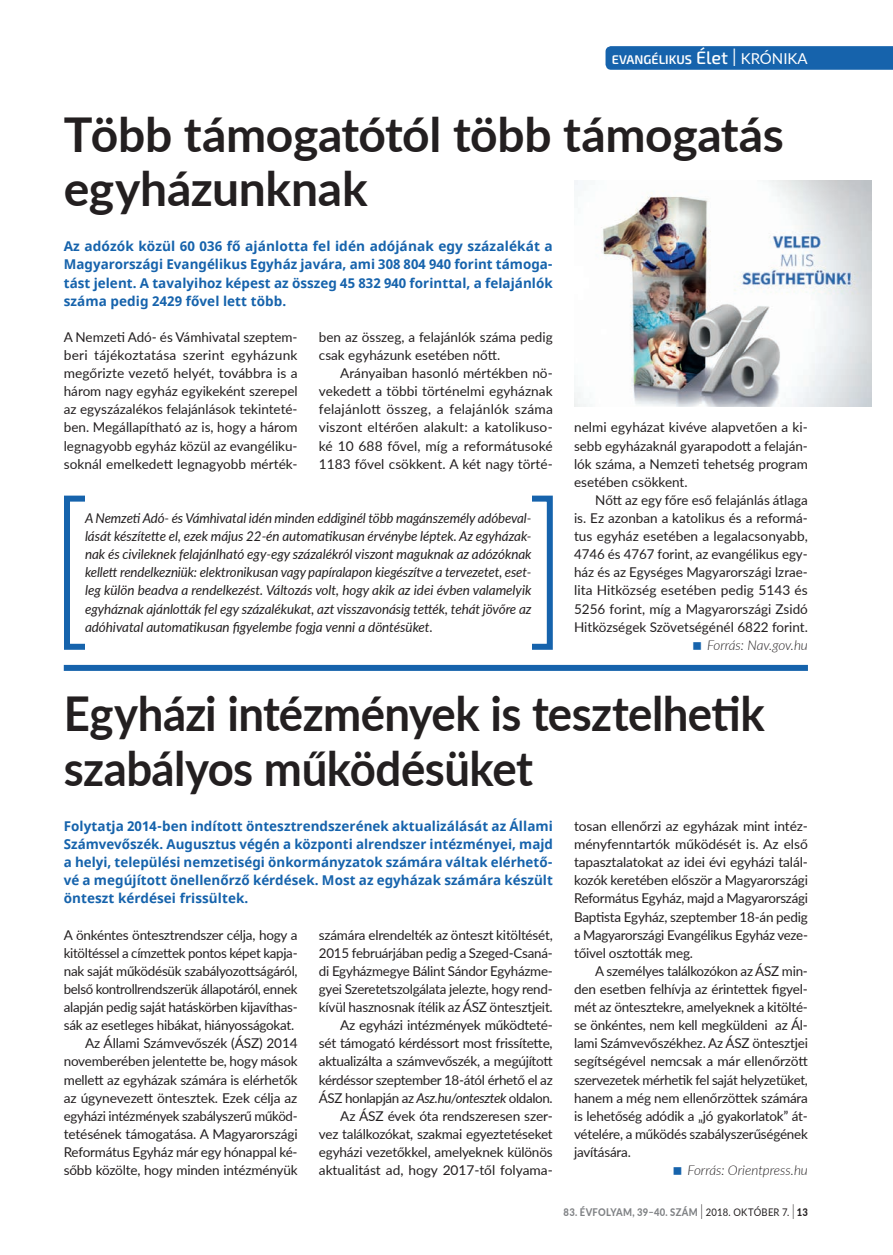
<style>
.page{position:relative;width:893px;height:1255px;background:#fff}
.page>*{position:absolute;margin:0;border:0;box-sizing:border-box;transform-origin:0 0}
.t1{font:700 48px/54.3px "Lato";letter-spacing:-.01em;color:#231f20;scale:.95 1}
.t2{font:700 48px/54.3px "Lato";letter-spacing:-.01em;color:#231f20}
.t3{font:13.5px/18.1px "Lato";letter-spacing:-.015em;color:#231f20;text-align:justify}
.t4{font:700 13.5px/18.1px "Noto Sans";letter-spacing:.005em;color:#1663ac;text-align:justify}
.t5{font:italic 13.5px/18.1px "Lato";letter-spacing:-.005em;color:#231f20;text-align:justify}
.t6{font:italic 300 13.5px "Lato";color:#231f20}
.t7{font:600 12.6px "Exo 2";color:#fff}
.t8{font:800 10.5px "Lato";letter-spacing:.03em;color:#808285;scale:.9 1}
.s1{font-weight:500;font-size:18px}
.s2{font-weight:300;font-size:25.2px}
.s3{font-family:"Lato";font-weight:400;font-size:15px}
.s4{font-style:italic}
.s5{font-weight:300;font-size:21px;color:#231f20}
.s6{font-weight:400;color:#231f20}
.s7{color:#231f20}
</style>
<div class="page">
<svg style="left:605px;top:46px;width:288px;height:24px;background:#1a66ad"></svg>
<img style="left:575px;top:181px;width:297px;height:226px">
<div style="left:64px;top:665px;width:744px;height:6px;background:#1663ac"></div>
<div style="left:64px;top:495px;width:489px;height:154px;border:6px solid #1663ac"></div>
<div style="left:85px;top:490px;width:446px;height:164px;background:#fff"></div>
<p class="t7" style="left:612px;top:52px;width:197px">EVANGÉLIKUS <span class="s1">Élet</span> <span class="s2">I</span> <span class="s3">KRÓNIKA</span></p>
<h1 class="t2" style="left:64px;top:105px;width:722px">Több támogatótól több támogatás egyházunknak</h1>
<p class="t4" style="left:64px;top:238px;width:490px">Az adózók közül 60 036 fő ajánlotta fel idén adójának egy százalékát a Magyarországi Evangélikus Egyház javára, ami 308 804 940 forint támoga&shy;tást jelent. A tavalyihoz képest az összeg 45 832 940 forinttal, a felajánlók száma pedig 2429 fővel lett több.</p>
<p class="t3" style="left:64px;top:327px;width:235px">A Nemzeti Adó- és Vámhivatal szeptem&shy;beri tájékoztatása szerint egyházunk megőrizte vezető helyét, továbbra is a három nagy egyház egyikeként szerepel az egyszázalékos felajánlások tekinteté&shy;ben. Megállapítható az is, hogy a három legnagyobb egyház közül az evangéliku&shy;soknál emelkedett legnagyobb mérték-</p>
<p class="t3" style="left:319px;top:327px;width:235px">ben az összeg, a felajánlók száma pedig csak egyházunk esetében nőtt.</p>
<p class="t3" style="left:319px;top:363px;width:235px;text-indent:21px">Arányaiban hasonló mértékben nö&shy;vekedett a többi történelmi egyháznak felajánlott összeg, a felajánlók száma viszont eltérően alakult: a katolikuso&shy;ké 10 688 fővel, míg a reformátusoké 1183 fővel csökkent. A két nagy törté-</p>
<p class="t5" style="left:85px;top:508px;width:448px">A Nemzeti Adó- és Vámhivatal idén minden eddiginél több magánszemély adóbeval&shy;lását készítette el, ezek május 22-én automatikusan érvénybe léptek. Az egyházak&shy;nak és civileknek felajánlható egy-egy százalékról viszont maguknak az adózóknak kellett rendelkezniük: elektronikusan vagy papíralapon kiegészítve a tervezetet, eset&shy;leg külön beadva a rendelkezést. Változás volt, hogy akik az idei évben valamelyik egyháznak ajánlották fel egy százalékukat, azt visszavonásig tették, tehát jövőre az adóhivatal automatikusan figyelembe fogja venni a döntésüket.</p>
<p class="t3" style="left:574px;top:418px;width:235px">nelmi egyházat kivéve alapvetően a ki&shy;sebb egyházaknál gyarapodott a felaján&shy;lók száma, a Nemzeti tehetség program esetében csökkent.</p>
<p class="t3" style="left:574px;top:490px;width:235px;text-align:left;text-indent:21px">Nőtt az egy főre eső felajánlás átlaga is. Ez azonban a katolikus és a reformá&shy;tus egyház esetében a legalacsonyabb, 4746 és 4767 forint, az evangélikus egy&shy;ház és az Egységes Magyarországi Izrae&shy;lita Hitközség esetében pedig 5143 és 5256 forint, míg a Magyarországi Zsidó Hitközségek Szövetségénél 6822 forint.</p>
<p class="t6" style="left:707px;top:635px;width:102px">Forrás: Nav.gov.hu</p>
<h1 class="t1" style="left:64px;top:684px;width:739px">Egyházi intézmények is tesztelhetik szabályos működésüket</h1>
<p class="t4" style="left:64px;top:817px;width:491px">Folytatja 2014-ben indított öntesztrendszerének aktualizálását az Állami Számvevőszék. Augusztus végén a központi alrendszer intézményei, majd a helyi, települési nemzetiségi önkormányzatok számára váltak elérhető&shy;vé a megújított önellenőrző kérdések. Most az egyházak számára készült önteszt kérdései frissültek.</p>
<p class="t3" style="left:64px;top:925px;width:235px;text-align:right">A önkéntes öntesztrendszer célja, hogy a kitöltéssel a címzettek pontos képet kapja&shy;nak saját működésük szabályozottságáról, belső kontrollrendszerük állapotáról, ennek alapján pedig saját hatáskörben kijavíthas&shy;sák az esetleges hibákat, hiányosságokat.<br>Az Állami Számvevőszék (ÁSZ) 2014 novemberében jelentette be, hogy mások mellett az egyházak számára is elérhetők az úgynevezett öntesztek. Ezek célja az egyházi intézmények szabályszerű működ&shy;tetésének támogatása. A Magyarországi Református Egyház már egy hónappal ké&shy;sőbb közölte, hogy minden intézményük</p>
<p class="t3" style="left:319px;top:925px;width:235px;text-align:right">számára elrendelték az önteszt kitöltését, 2015 februárjában pedig a Szeged-Csaná&shy;di Egyházmegye Bálint Sándor Egyházme&shy;gyei Szeretetszolgálata jelezte, hogy rend&shy;kívül hasznosnak ítélik az ÁSZ öntesztjeit.<br>Az egyházi intézmények működteté-<br>sét támogató kérdéssort most frissítette, aktualizálta a számvevőszék, a megújított kérdéssor szeptember 18-ától érhető el az ÁSZ honlapján az <span class="s4">Asz.hu/ontesztek</span> oldalon.<br>Az ÁSZ évek óta rendszeresen szer&shy;vez találkozókat, szakmai egyeztetéseket egyházi vezetőkkel, amelyeknek különös aktualitást ad, hogy 2017-től folyama-</p>
<p class="t3" style="left:574px;top:816px;width:235px">tosan ellenőrzi az egyházak mint intéz&shy;ményfenntartók működését is. Az első tapasztalatokat az idei évi egyházi talál&shy;kozók keretében először a Magyarországi Református Egyház, majd a Magyarországi Baptista Egyház, szeptember 18-án pedig a Magyarországi Evangélikus Egyház veze&shy;tőivel osztották meg.</p>
<p class="t3" style="left:574px;top:961px;width:235px;text-indent:21px">A személyes találkozókon az ÁSZ min&shy;den esetben felhívja az érintettek figyel&shy;mét az öntesztekre, amelyeknek a kitölté&shy;se önkéntes, nem kell megküldeni az Ál&shy;lami Számvevőszékhez. Az ÁSZ öntesztjei segítségével nemcsak a már ellenőrzött szervezetek mérhetik fel saját helyzetüket, hanem a még nem ellenőrzöttek számára is lehetőség adódik a „jó gyakorlatok” át&shy;vételére, a működés szabályszerűségének javítására.</p>
<p class="t6" style="left:687px;top:1160px;width:122px">Forrás: Orientpress.hu</p>
<p class="t8" style="left:564px;top:1203px;width:273px">83. ÉVFOLYAM, 39–40. SZÁM <span class="s5">I</span> <span class="s6">2018. OKTÓBER 7.</span> <span class="s5">I</span> <span class="s7">13</span></p>
</div>
